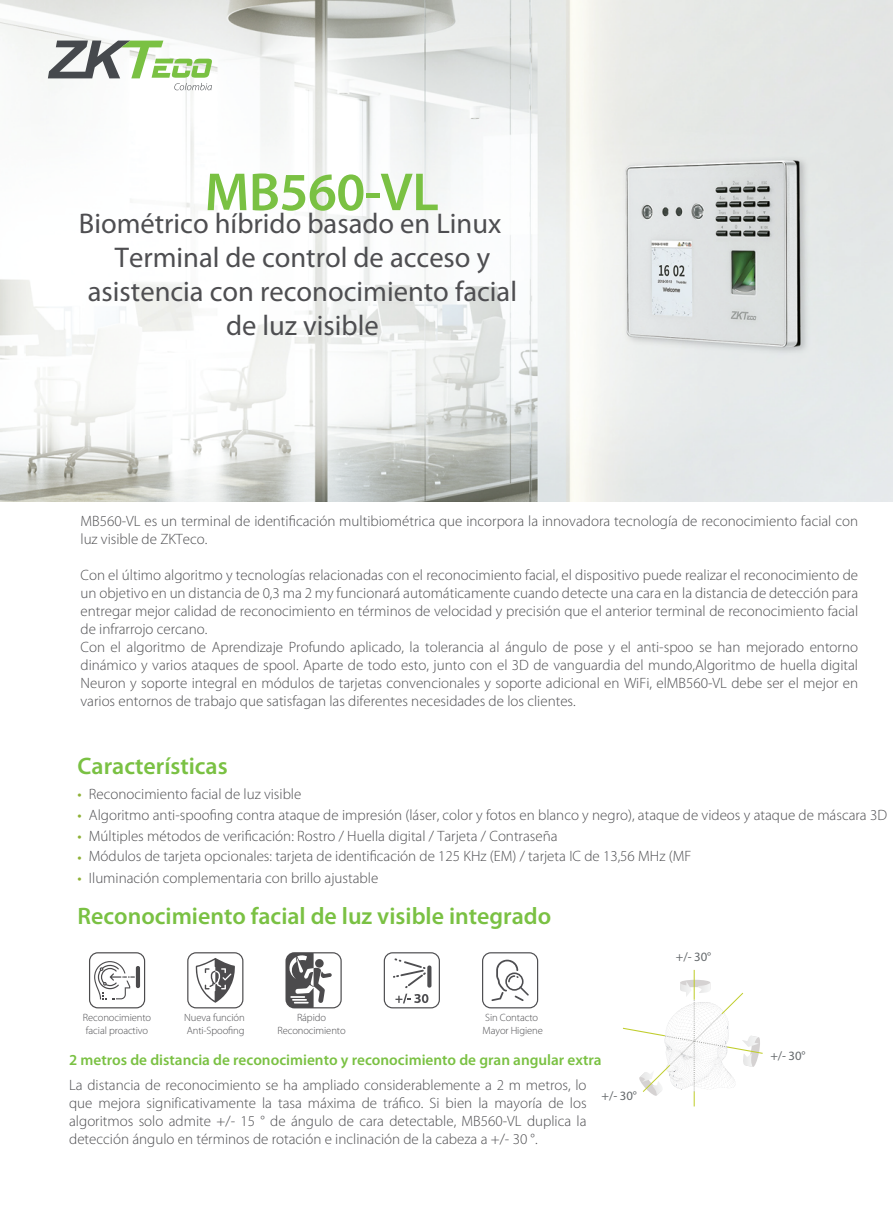
<style>
.page{position:relative;width:893px;height:1212px;background:#fff}
.page>*{position:absolute;margin:0;border:0;box-sizing:border-box;transform-origin:0 0}
.t1{font:600 54px "Myriad Pro";letter-spacing:-.01em;color:#7ac143}
.t2{font:28.5px/34.2px "Myriad Pro";color:#4e4e51;text-align:center}
.t3{font:600 23.85px "Myriad Pro";color:#7ac143}
.t4{font:600 15.3px "Myriad Pro";color:#7ac143}
.t5{font:300 15px/18px "Myriad Pro";color:#4e4e51}
.t6{font:15px/21px "Myriad Pro";color:#8fb136;text-align:justify}
.t7{font:12.75px "Myriad Pro";color:#65696c}
.t8{font:300 10.5px/12.8px "Myriad Pro";letter-spacing:-.01em;color:#4e4e51}
</style>
<div class="page">
<img style="left:0;top:0;width:893px;height:502px">
<hr style="left:694px;top:970px;width:1px;height:30px;background:#c0cd2c">
<svg style="left:623px;top:980px;width:140px;height:126px"></svg>
<svg style="left:89px;top:952px;width:56px;height:56px"></svg>
<svg style="left:187px;top:952px;width:56px;height:56px"></svg>
<svg style="left:285px;top:952px;width:57px;height:56px"></svg>
<svg style="left:384px;top:952px;width:56px;height:56px"></svg>
<svg style="left:482px;top:952px;width:56px;height:56px"></svg>
<svg style="left:48px;top:41px;width:164px;height:49px"></svg>
<h1 class="t1" style="left:205px;top:158px;width:236px">MB560-VL</h1>
<h2 class="t2" style="left:79px;top:205px;width:440px">Biométrico híbrido basado en Linux<br>Terminal de control de acceso y asistencia con reconocimiento facial de luz visible</h2>
<p class="t5" style="left:81px;top:512px;width:779px">MB560-VL es un terminal de identificación multibiométrica que incorpora la innovadora tecnología de reconocimiento facial con luz visible de ZKTeco.</p>
<p class="t5" style="left:81px;top:566px;width:779px">Con el último algoritmo y tecnologías relacionadas con el reconocimiento facial, el dispositivo puede realizar el reconocimiento de un objetivo en un distancia de 0,3 ma 2 my funcionará automáticamente cuando detecte una cara en la distancia de detección para entregar mejor calidad de reconocimiento en términos de velocidad y precisión que el anterior terminal de reconocimiento facial de infrarrojo cercano.<br>Con el algoritmo de Aprendizaje Profundo aplicado, la tolerancia al ángulo de pose y el anti-spoo se han mejorado entorno dinámico y varios ataques de spool. Aparte de todo esto, junto con el 3D de vanguardia del mundo,Algoritmo de huella digital Neuron y soporte integral en módulos de tarjetas convencionales y soporte adicional en WiFi, elMB560-VL debe ser el mejor en varios entornos de trabajo que satisfagan las diferentes necesidades de los clientes.</p>
<h3 class="t3" style="left:78px;top:750px;width:152px">Características</h3>
<p class="t6" style="left:78px;top:783px;width:6px">• • • • •</p>
<p class="t5" style="left:89px;top:784px;width:800px;line-height:20.7px">Reconocimiento facial de luz visible<br>Algoritmo anti-spoofing contra ataque de impresión (láser, color y fotos en blanco y negro), ataque de videos y ataque de máscara 3D Múltiples métodos de verificación: Rostro / Huella digital / Tarjeta / Contraseña<br>Módulos de tarjeta opcionales: tarjeta de identificación de 125 KHz (EM) / tarjeta IC de 13,56 MHz (MF</p>
<p class="t5" style="left:89px;top:869px;width:291px">Iluminación complementaria con brillo ajustable</p>
<h3 class="t3" style="left:78px;top:901px;width:475px">Reconocimiento facial de luz visible integrado</h3>
<p class="t8" style="left:83px;top:1011px;width:70px">Reconocimiento facial proactivo</p>
<p class="t8" style="left:184px;top:1011px;width:62px">Nueva función<br>Anti-Spoofing</p>
<p class="t8" style="left:277px;top:1011px;width:70px;text-align:center">Rápido<br>Reconocimiento</p>
<p class="t8" style="left:483px;top:1011px;width:62px">Sin Contacto<br>Mayor Higiene</p>
<p class="t4" style="left:69px;top:1050px;width:534px">2 metros de distancia de reconocimiento y reconocimiento de gran angular extra</p>
<p class="t5" style="left:69px;top:1076px;width:519px;text-align:justify">La distancia de reconocimiento se ha ampliado considerablemente a 2 m metros, lo que mejora significativamente la tasa máxima de tráfico. Si bien la mayoría de los algoritmos solo admite +/- 15 ° de ángulo de cara detectable, MB560-VL duplica la detección ángulo en términos de rotación e inclinación de la cabeza a +/- 30 °.</p>
<p class="t7" style="left:602px;top:1088px;width:37px">+/- 30°</p>
<p class="t7" style="left:676px;top:948px;width:37px">+/- 30°</p>
<p class="t7" style="left:770px;top:1047px;width:37px">+/- 30°</p>
</div>
